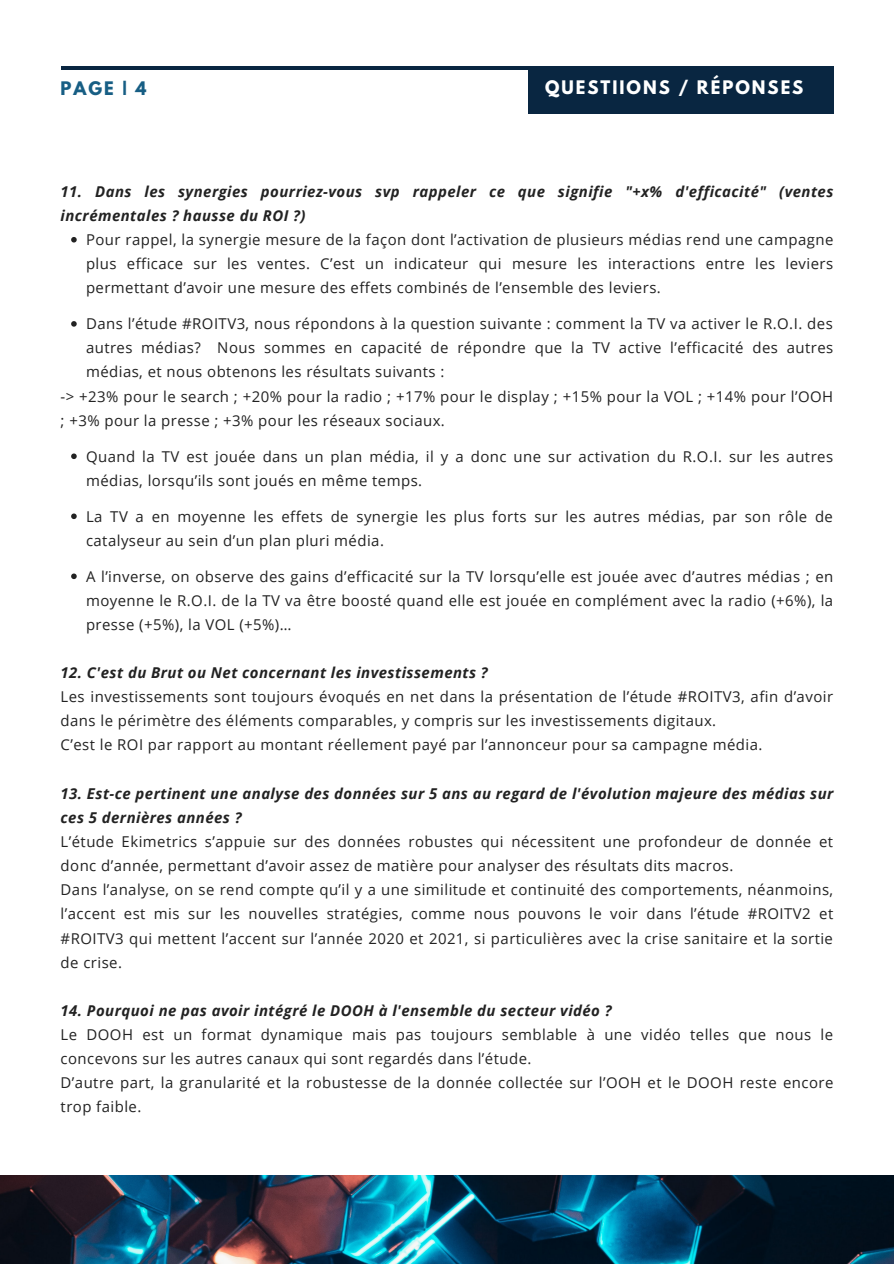
<style>
.page{position:relative;width:894px;height:1264px;background:#fff}
.page>*{position:absolute;margin:0;border:0;box-sizing:border-box;transform-origin:0 0}
.t1{font:700 16.5px "League Spartan";letter-spacing:.12em;color:#fff}
.t2{font:700 16.5px "League Spartan";color:#175e84}
.t3{font:14.85px/24.2px "Open Sans";letter-spacing:.03em;color:#222}
.t4{font:italic 700 14.85px/24.2px "Open Sans";letter-spacing:.03em;color:#222}
</style>
<div class="page">
<hr style="left:61px;top:66px;width:771px;height:4px;background:#092641">
<div style="left:528px;top:66px;width:305px;height:48px;background:#092641"></div>
<img style="left:0;top:1175px;width:893px;height:88px">
<svg style="left:71px;top:237px;width:6px;height:5px"></svg>
<svg style="left:71px;top:321px;width:6px;height:6px"></svg>
<svg style="left:71px;top:453px;width:6px;height:6px"></svg>
<svg style="left:71px;top:513px;width:6px;height:6px"></svg>
<svg style="left:71px;top:573px;width:6px;height:6px"></svg>
<p class="t2" style="left:61px;top:80px;width:87px">PAGE | 4</p>
<p class="t1" style="left:545px;top:79px;width:259px">QUESTIIONS / RÉPONSES</p>
<p class="t4" style="left:61px;top:179px;width:774px">11. Dans les synergies pourriez-vous svp rappeler ce que signifie "+x% d'efficacité" (ventes incrémentales ? hausse du ROI ?)</p>
<p class="t3" style="left:86px;top:227px;width:748px;text-align:justify">Pour rappel, la synergie mesure de la façon dont l’activation de plusieurs médias rend une campagne plus efficace sur les ventes. C’est un indicateur qui mesure les interactions entre les leviers permettant d’avoir une mesure des effets combinés de l’ensemble des leviers.</p>
<p class="t3" style="left:86px;top:311px;width:748px;text-align:justify">Dans l’étude #ROITV3, nous répondons à la question suivante : comment la TV va activer le R.O.I. des autres médias? Nous sommes en capacité de répondre que la TV active l’efficacité des autres médias, et nous obtenons les résultats suivants :</p>
<p class="t3" style="left:61px;top:383px;width:773px">-&gt; +23% pour le search ; +20% pour la radio ; +17% pour le display ; +15% pour la VOL ; +14% pour l’OOH ; +3% pour la presse ; +3% pour les réseaux sociaux.</p>
<p class="t3" style="left:86px;top:443px;width:748px">Quand la TV est jouée dans un plan média, il y a donc une sur activation du R.O.I. sur les autres médias, lorsqu’ils sont joués en même temps.</p>
<p class="t3" style="left:86px;top:503px;width:748px">La TV a en moyenne les effets de synergie les plus forts sur les autres médias, par son rôle de catalyseur au sein d’un plan pluri média.</p>
<p class="t3" style="left:86px;top:563px;width:748px;text-align:justify">A l’inverse, on observe des gains d’efficacité sur la TV lorsqu’elle est jouée avec d’autres médias ; en moyenne le R.O.I. de la TV va être boosté quand elle est jouée en complément avec la radio (+6%), la presse (+5%), la VOL (+5%)…</p>
<p class="t4" style="left:61px;top:660px;width:428px">12. C'est du Brut ou Net concernant les investissements ?</p>
<p class="t3" style="left:61px;top:684px;width:773px">Les investissements sont toujours évoqués en net dans la présentation de l’étude #ROITV3, afin d’avoir dans le périmètre des éléments comparables, y compris sur les investissements digitaux.</p>
<p class="t3" style="left:61px;top:732px;width:703px">C’est le ROI par rapport au montant réellement payé par l’annonceur pour sa campagne média.</p>
<p class="t4" style="left:61px;top:781px;width:774px">13. Est-ce pertinent une analyse des données sur 5 ans au regard de l'évolution majeure des médias sur ces 5 dernières années ?</p>
<p class="t3" style="left:61px;top:829px;width:773px">L’étude Ekimetrics s’appuie sur des données robustes qui nécessitent une profondeur de donnée et donc d’année, permettant d’avoir assez de matière pour analyser des résultats dits macros.</p>
<p class="t3" style="left:61px;top:877px;width:774px;text-align:justify">Dans l’analyse, on se rend compte qu’il y a une similitude et continuité des comportements, néanmoins, l’accent est mis sur les nouvelles stratégies, comme nous pouvons le voir dans l’étude #ROITV2 et #ROITV3 qui mettent l’accent sur l’année 2020 et 2021, si particulières avec la crise sanitaire et la sortie de crise.</p>
<p class="t4" style="left:61px;top:998px;width:552px">14. Pourquoi ne pas avoir intégré le DOOH à l'ensemble du secteur vidéo ?</p>
<p class="t3" style="left:61px;top:1022px;width:773px">Le DOOH est un format dynamique mais pas toujours semblable à une vidéo telles que nous le concevons sur les autres canaux qui sont regardés dans l’étude.</p>
<p class="t3" style="left:61px;top:1070px;width:774px">D’autre part, la granularité et la robustesse de la donnée collectée sur l’OOH et le DOOH reste encore trop faible.</p>
</div>
